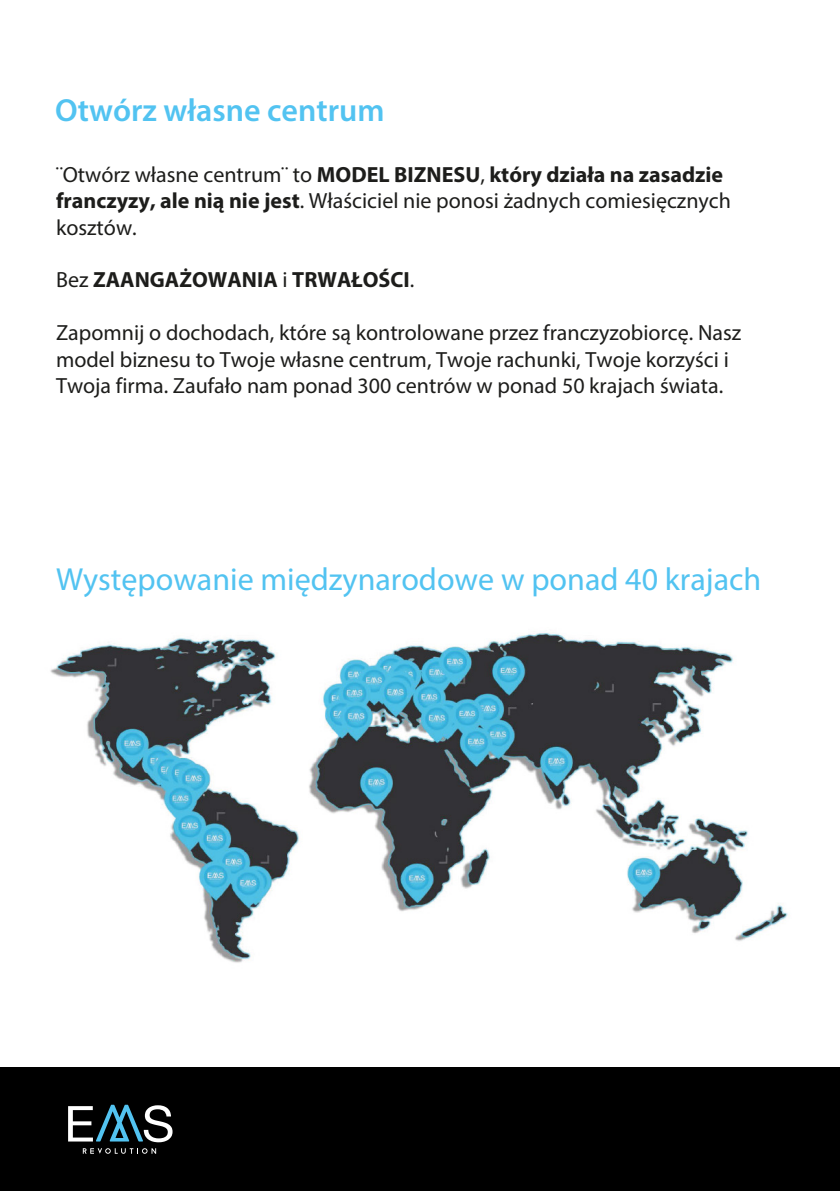
<style>
.page{position:relative;width:840px;height:1191px;background:#fff}
.page>*{position:absolute;margin:0;border:0;box-sizing:border-box;transform-origin:0 0}
.t1{font:32px "Myriad Pro";color:#52c3f1}
.t2{font:600 32px "Myriad Pro";color:#52c3f1}
.t3{font:22px/26.4px "Myriad Pro";color:#1d1d1b}
.t4{font:700 22px "Myriad Pro";color:#1d1d1b}
.s1{font-weight:700}
.s2{font-weight:400}
</style>
<div class="page">
<img style="left:50px;top:632px;width:738px;height:331px">
<div style="left:0;top:1067px;width:839px;height:124px;background:#000"></div>
<svg style="left:68px;top:1104px;width:104px;height:38px"></svg>
<svg style="left:83px;top:1148px;width:73px;height:5px"></svg>
<h1 class="t2" style="left:55px;top:90px;width:330px">Otwórz własne centrum</h1>
<p class="t3" style="left:56px;top:161px;width:676px">¨Otwórz własne centrum¨ to <span class="s1">MODEL BIZNESU</span>, <span class="s1">który działa na zasadzie franczyzy, ale nią nie jest</span>. Właściciel nie ponosi żadnych comiesięcznych kosztów.</p>
<p class="t4" style="left:56px;top:266px;width:360px"><span class="s2">Bez</span> ZAANGAŻOWANIA <span class="s2">i</span> TRWAŁOŚCI<span class="s2">.</span></p>
<p class="t3" style="left:56px;top:319px;width:686px">Zapomnij o dochodach, które są kontrolowane przez franczyzobiorcę. Nasz model biznesu to Twoje własne centrum, Twoje rachunki, Twoje korzyści i<br>Twoja firma. Zaufało nam ponad 300 centrów w ponad 50 krajach świata.</p>
<h1 class="t1" style="left:56px;top:559px;width:706px">Występowanie międzynarodowe w ponad 40 krajach</h1>
</div>
